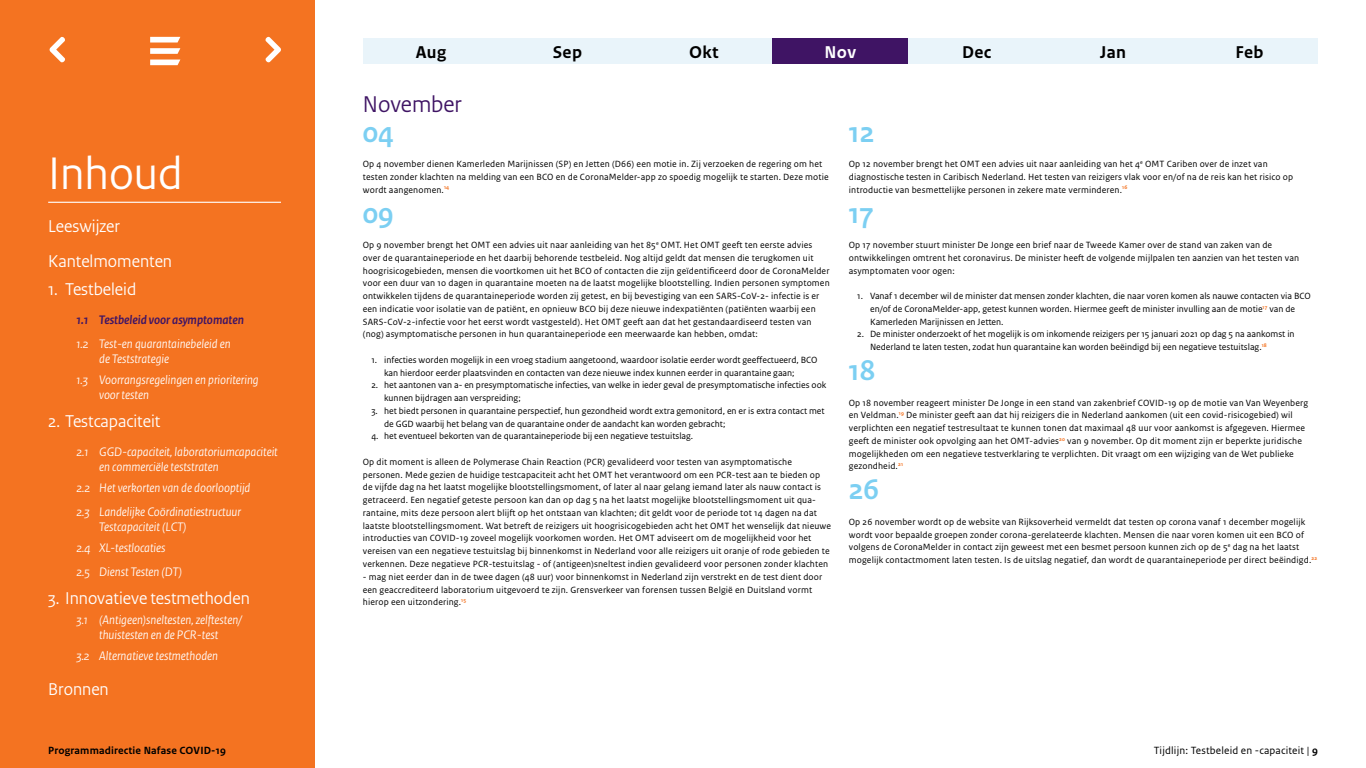
<style>
.page{position:relative;width:1366px;height:768px;background:#fff}
.page>*{position:absolute;margin:0;border:0;box-sizing:border-box;transform-origin:0 0}
.Kop_1{font:48px "Rijksoverheid Sans Heading";color:#fff}
.Dag{font:700 30px "Rijksoverheid Sans Heading";color:#7ccff2}
.Maand{font:24px "Rijksoverheid Sans Heading";color:#3f1464}
.Kop_2_genummerd-1a{font:18px "Rijksoverheid Sans Heading";color:#fff}
.Kop_2{font:18px "Rijksoverheid Sans Heading";color:#fff}
.Maand_Zwart{font:700 18px "Rijksoverheid Sans Text";letter-spacing:.015em;color:#000}
.Maand_Wit{font:700 18px "Rijksoverheid Sans Text";color:#fff}
.Kop_2_subnummer{font:italic 13px/15px "Rijksoverheid Sans Heading";color:#fff}
.Kop_2_subnummer_Paar{font:italic 700 13px "Rijksoverheid Sans Heading";color:#3f1464}
.t1{font:11px "Rijksoverheid Sans Text";letter-spacing:.015em;color:#000}
.t2{font:700 11px "Rijksoverheid Sans Text";letter-spacing:.015em;color:#000}
.Plat{font:9.5px/12.8px "Rijksoverheid Sans Text";letter-spacing:.015em;color:#000}
.Plat_nummer_2_opnieu{font:9.5px/12.8px "Rijksoverheid Sans Text";color:#000}
.Plat_nummer_2{font:9.5px/12.8px "Rijksoverheid Sans Text";color:#000}
.s1{font-weight:700}
</style>
<div class="page">
<div style="left:0;top:0;width:315px;height:768px;background:#f47321"></div>
<hr style="left:48px;top:202px;width:233px;height:1px;background:#fff">
<svg style="left:150px;top:37px;width:30px;height:17px"></svg>
<svg style="left:150px;top:60px;width:30px;height:5px"></svg>
<svg style="left:49px;top:36px;width:16px;height:27px"></svg>
<svg style="left:265px;top:36px;width:16px;height:27px"></svg>
<div style="left:363px;top:38px;width:136px;height:26px;background:#e9f4fa"></div>
<div style="left:499px;top:38px;width:137px;height:26px;background:#e9f4fa"></div>
<div style="left:636px;top:38px;width:136px;height:26px;background:#e9f4fa"></div>
<div style="left:772px;top:38px;width:137px;height:26px;background:#3f1464"></div>
<div style="left:909px;top:38px;width:136px;height:26px;background:#e9f4fa"></div>
<div style="left:1045px;top:38px;width:136px;height:26px;background:#e9f4fa"></div>
<div style="left:1181px;top:38px;width:137px;height:26px;background:#e9f4fa"></div>
<h1 class="Kop_1" style="left:48px;top:146px;width:136px">Inhoud</h1>
<h2 class="Kop_2" style="left:48px;top:216px;width:73px">Leeswijzer</h2>
<h2 class="Kop_2" style="left:48px;top:251px;width:125px">Kantelmomenten</h2>
<h2 class="Kop_2_genummerd-1a" style="left:48px;top:279px;width:90px">1. Testbeleid</h2>
<h2 class="Kop_2_subnummer_Paar" style="left:77px;top:312px;width:169px">1.1 Testbeleid voor asymptomaten</h2>
<h2 class="Kop_2_subnummer" style="left:99px;top:337px;width:133px;text-indent:-23px">1.2 Test-en quarantainebeleid en de Teststrategie</h2>
<h2 class="Kop_2_subnummer" style="left:99px;top:373px;width:161px;text-indent:-23px">1.3 Voorrangsregelingen en prioritering voor testen</h2>
<h2 class="Kop_2_genummerd-1a" style="left:48px;top:411px;width:114px">2. Testcapaciteit</h2>
<h2 class="Kop_2_subnummer" style="left:99px;top:445px;width:180px;text-indent:-23px">2.1 GGD-capaciteit, laboratoriumcapaciteit en commerciële teststraten</h2>
<h2 class="Kop_2_subnummer" style="left:77px;top:481px;width:175px">2.2 Het verkorten van de doorlooptijd</h2>
<h2 class="Kop_2_subnummer" style="left:99px;top:505px;width:143px;text-indent:-23px">2.3 Landelijke Coördinatiestructuur<br>Testcapaciteit (LCT)</h2>
<h2 class="Kop_2_subnummer" style="left:77px;top:541px;width:91px">2.4 XL-testlocaties</h2>
<h2 class="Kop_2_subnummer" style="left:77px;top:565px;width:107px">2.5 Dienst Testen (DT)</h2>
<h2 class="Kop_2_genummerd-1a" style="left:48px;top:588px;width:203px">3. Innovatieve testmethoden</h2>
<h2 class="Kop_2_subnummer" style="left:77px;top:613px;width:167px;text-align:center">3.1 (Antigeen)sneltesten, zelftesten/ thuistesten en de PCR-test</h2>
<h2 class="Kop_2_subnummer" style="left:77px;top:649px;width:143px">3.2 Alternatieve testmethoden</h2>
<h2 class="Kop_2" style="left:48px;top:678px;width:62px">Bronnen</h2>
<p class="Maand_Zwart" style="left:416px;top:42px;width:32px">Aug</p>
<p class="Maand_Zwart" style="left:553px;top:42px;width:31px">Sep</p>
<p class="Maand_Zwart" style="left:689px;top:42px;width:31px">Okt</p>
<p class="Maand_Wit" style="left:825px;top:42px;width:33px">Nov</p>
<p class="Maand_Zwart" style="left:962px;top:42px;width:31px">Dec</p>
<p class="Maand_Zwart" style="left:1100px;top:42px;width:27px">Jan</p>
<p class="Maand_Zwart" style="left:1236px;top:42px;width:29px">Feb</p>
<h2 class="Maand" style="left:363px;top:90px;width:101px">November</h2>
<h1 class="Dag" style="left:363px;top:115px;width:32px">04</h1>
<p class="Plat" style="left:363px;top:158px;width:467px">Op 4 november dienen Kamerleden Marijnissen (SP) en Jetten (D66) een motie in. Zij verzoeken de regering om het testen zonder klachten na melding van een BCO en de CoronaMelder-app zo spoedig mogelijk te starten. Deze motie wordt aangenomen.<sup>14</sup></p>
<h1 class="Dag" style="left:363px;top:196px;width:32px">09</h1>
<p class="Plat" style="left:363px;top:239px;width:468px">Op 9 november brengt het OMT een advies uit naar aanleiding van het 85<sup>e</sup> OMT. Het OMT geeft ten eerste advies over de quarantaineperiode en het daarbij behorende testbeleid. Nog altijd geldt dat mensen die terugkomen uit hoogrisicogebieden, mensen die voortkomen uit het BCO of contacten die zijn geïdentificeerd door de CoronaMelder voor een duur van 10 dagen in quarantaine moeten na de laatst mogelijke blootstelling. Indien personen symptomen ontwikkelen tijdens de quarantaineperiode worden zij getest, en bij bevestiging van een SARS-CoV-2- infectie is er een indicatie voor isolatie van de patiënt, en opnieuw BCO bij deze nieuwe indexpatiënten (patiënten waarbij een SARS-CoV-2-infectie voor het eerst wordt vastgesteld). Het OMT geeft aan dat het gestandaardiseerd testen van (nog) asymptomatische personen in hun quarantaineperiode een meerwaarde kan hebben, omdat:</p>
<h1 class="Plat_nummer_2" style="left:384px;top:354px;width:435px;text-indent:-13px">1. infecties worden mogelijk in een vroeg stadium aangetoond, waardoor isolatie eerder wordt geeffectueerd, BCO kan hierdoor eerder plaatsvinden en contacten van deze nieuwe index kunnen eerder in quarantaine gaan;</h1>
<h1 class="Plat_nummer_2_opnieu" style="left:384px;top:379px;width:444px;text-indent:-13px">2. het aantonen van a- en presymptomatische infecties, van welke in ieder geval de presymptomatische infecties ook kunnen bijdragen aan verspreiding;</h1>
<h1 class="Plat_nummer_2_opnieu" style="left:384px;top:405px;width:442px;text-indent:-13px">3. het biedt personen in quarantaine perspectief, hun gezondheid wordt extra gemonitord, en er is extra contact met de GGD waarbij het belang van de quarantaine onder de aandacht kan worden gebracht;</h1>
<h1 class="Plat_nummer_2_opnieu" style="left:371px;top:430px;width:323px">4. het eventueel bekorten van de quarantaineperiode bij een negatieve testuitslag.</h1>
<p class="Plat" style="left:363px;top:456px;width:431px">Op dit moment is alleen de Polymerase Chain Reaction (PCR) gevalideerd voor testen van asymptomatische</p>
<p class="Plat" style="left:363px;top:468px;width:470px">personen. Mede gezien de huidige testcapaciteit acht het OMT het verantwoord om een PCR-test aan te bieden op de vijfde dag na het laatst mogelijke blootstellingsmoment, of later al naar gelang iemand later als nauw contact is getraceerd. Een negatief geteste persoon kan dan op dag 5 na het laatst mogelijke blootstellingsmoment uit qua&shy;rantaine, mits deze persoon alert blijft op het ontstaan van klachten; dit geldt voor de periode tot 14 dagen na dat laatste blootstellingsmoment. Wat betreft de reizigers uit hoogrisicogebieden acht het OMT het wenselijk dat nieuwe introducties van COVID-19 zoveel mogelijk voorkomen worden. Het OMT adviseert om de mogelijkheid voor het vereisen van een negatieve testuitslag bij binnenkomst in Nederland voor alle reizigers uit oranje of rode gebieden te verkennen. Deze negatieve PCR-testuitslag - of (antigeen)sneltest indien gevalideerd voor personen zonder klachten</p>
<p class="Plat" style="left:363px;top:570px;width:461px">- mag niet eerder dan in de twee dagen (48 uur) voor binnenkomst in Nederland zijn verstrekt en de test dient door een geaccrediteerd laboratorium uitgevoerd te zijn. Grensverkeer van forensen tussen België en Duitsland vormt hierop een uitzondering.<sup>15</sup></p>
<h1 class="Dag" style="left:849px;top:115px;width:27px">12</h1>
<p class="Plat" style="left:849px;top:158px;width:420px">Op 12 november brengt het OMT een advies uit naar aanleiding van het 4<sup>e</sup> OMT Cariben over de inzet van</p>
<p class="Plat" style="left:849px;top:170px;width:446px">diagnostische testen in Caribisch Nederland. Het testen van reizigers vlak voor en/of na de reis kan het risico op introductie van besmettelijke personen in zekere mate verminderen.<sup>16</sup></p>
<h1 class="Dag" style="left:849px;top:196px;width:26px">17</h1>
<p class="Plat" style="left:849px;top:239px;width:425px">Op 17 november stuurt minister De Jonge een brief naar de Tweede Kamer over de stand van zaken van de</p>
<p class="Plat" style="left:849px;top:251px;width:452px">ontwikkelingen omtrent het coronavirus. De minister heeft de volgende mijlpalen ten aanzien van het testen van asymptomaten voor ogen:</p>
<h1 class="Plat_nummer_2" style="left:870px;top:290px;width:442px;text-indent:-13px">1. Vanaf 1 december wil de minister dat mensen zonder klachten, die naar voren komen als nauwe contacten via BCO en/of de CoronaMelder-app, getest kunnen worden. Hiermee geeft de minister invulling aan de motie<sup>17</sup> van de<br>Kamerleden Marijnissen en Jetten.</h1>
<h1 class="Plat_nummer_2_opnieu" style="left:870px;top:328px;width:426px;text-indent:-13px">2. De minister onderzoekt of het mogelijk is om inkomende reizigers per 15 januari 2021 op dag 5 na aankomst in<br>Nederland te laten testen, zodat hun quarantaine kan worden beëindigd bij een negatieve testuitslag.<sup>18</sup></h1>
<h1 class="Dag" style="left:849px;top:353px;width:28px">18</h1>
<p class="Plat" style="left:849px;top:396px;width:461px">Op 18 november reageert minister De Jonge in een stand van zakenbrief COVID-19 op de motie van Van Weyenberg en Veldman.<sup>19</sup> De minister geeft aan dat hij reizigers die in Nederland aankomen (uit een covid-risicogebied) wil verplichten een negatief testresultaat te kunnen tonen dat maximaal 48 uur voor aankomst is afgegeven. Hiermee geeft de minister ook opvolging aan het OMT-advies<sup>20</sup> van 9 november. Op dit moment zijn er beperkte juridische mogelijkheden om een negatieve testverklaring te verplichten. Dit vraagt om een wijziging van de Wet publieke gezondheid.<sup>21</sup></p>
<h1 class="Dag" style="left:849px;top:473px;width:32px">26</h1>
<p class="Plat" style="left:849px;top:516px;width:470px">Op 26 november wordt op de website van Rijksoverheid vermeldt dat testen op corona vanaf 1 december mogelijk wordt voor bepaalde groepen zonder corona-gerelateerde klachten. Mensen die naar voren komen uit een BCO of volgens de CoronaMelder in contact zijn geweest met een besmet persoon kunnen zich op de 5<sup>e</sup> dag na het laatst mogelijk contactmoment laten testen. Is de uitslag negatief, dan wordt de quarantaineperiode per direct beëindigd.<sup>22</sup></p>
<p class="t2" style="left:48px;top:744px;width:179px">Programmadirectie Nafase COVID-19</p>
<p class="t1" style="left:1154px;top:744px;width:166px">Tijdlijn: Testbeleid en -capaciteit | <span class="s1">9</span></p>
</div>
